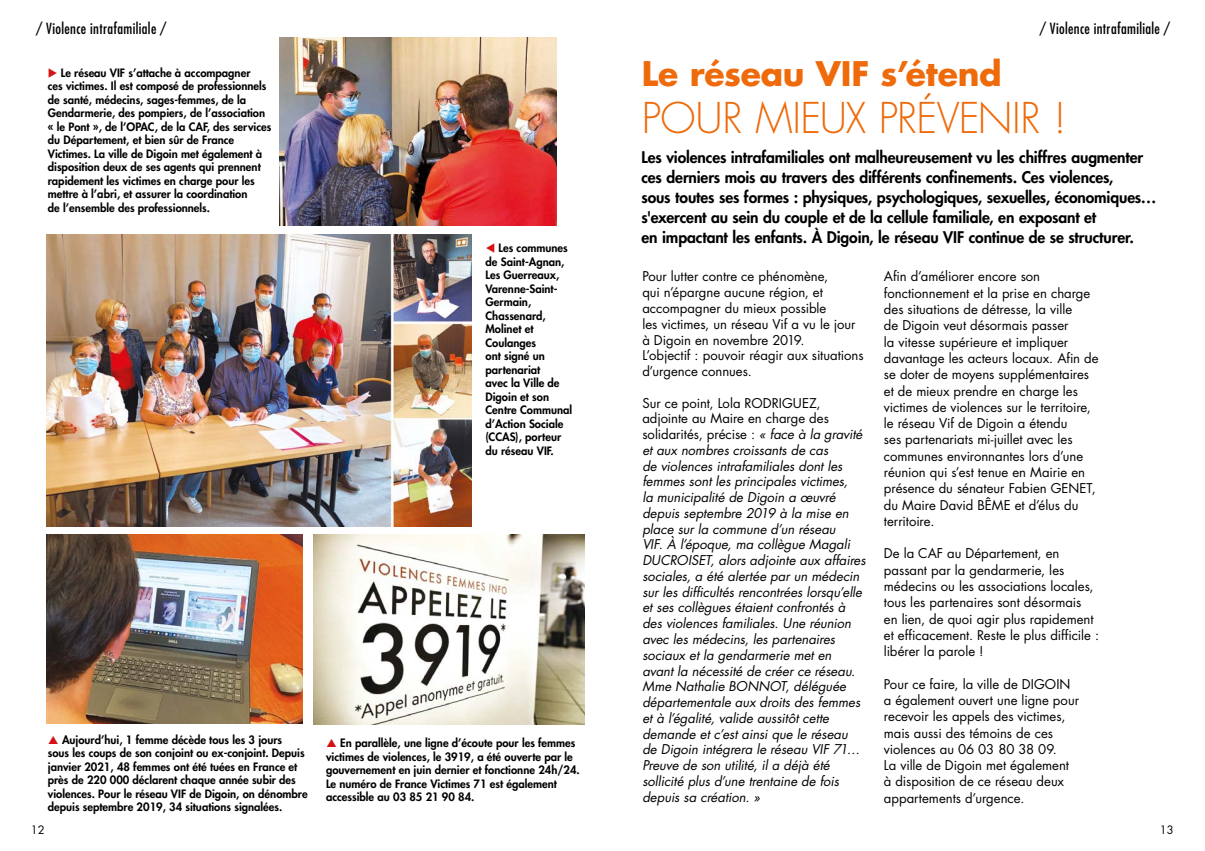
<style>
.page{position:relative;width:1205px;height:851px;background:#fff}
.page>*{position:absolute;margin:0;border:0;box-sizing:border-box;transform-origin:0 0}
.t1{font:300 41.25px "Futura Std";letter-spacing:-.015em;color:#ee6a0a}
.t2{font:700 33px "Futura Std";letter-spacing:-.005em;color:#ee6a0a}
.t3{font:800 15.62px/20px "Futura Std";letter-spacing:-.01em;color:#000}
.t4{font:condensed 15px "Futura Std";letter-spacing:.025em;color:#000}
.t5{font:13.12px/16.2px "Futura Std";color:#000}
.t6{font:italic 13.12px/15.8px "Futura Std";color:#000}
.t7{font:800 11.25px/13.5px "Futura Std";color:#000}
.t8{font:11.25px "Futura Std";color:#000}
.s1{color:#d51317}
.s2{font-style:normal}
</style>
<div class="page">
<img style="left:314px;top:534px;width:271px;height:190px">
<img style="left:47px;top:534px;width:256px;height:189px">
<img style="left:279px;top:37px;width:277px;height:188px">
<img style="left:46px;top:235px;width:425px;height:291px">
<p class="t4" style="left:36px;top:19px;width:132px">/ Violence intrafamiliale /</p>
<p class="t4" style="left:1040px;top:19px;width:132px">/ Violence intrafamiliale /</p>
<p class="t7" style="left:48px;top:66px;width:225px"><span class="s1">◆</span> Le réseau VIF s’attache à accompagner<br>ces victimes. Il est composé de professionnels de santé, médecins, sages-femmes, de la Gendarmerie, des pompiers, de l’association « le Pont », de l’OPAC, de la CAF, des services du Département, et bien sûr de France Victimes. La ville de Digoin met également à disposition deux de ses agents qui prennent rapidement les victimes en charge pour les mettre à l’abri, et assurer la coordination<br>de l’ensemble des professionnels.</p>
<p class="t7" style="left:485px;top:241px;width:88px"><span class="s1">▼</span> Les communes de Saint-Agnan,<br>Les Guerreaux,<br>Varenne-Saint-<br>Germain,<br>Chassenard,<br>Molinet et<br>Coulanges<br>ont signé un partenariat<br>avec la Ville de<br>Digoin et son<br>Centre Communal d’Action Sociale (CCAS), porteur du réseau VIF.</p>
<p class="t7" style="left:48px;top:732px;width:261px;text-indent:14px">Aujourd’hui, 1 femme décède tous les 3 jours<br>sous les coups de son conjoint ou ex-conjoint. Depuis janvier 2021, 48 femmes ont été tuées en France et près de 220 000 déclarent chaque année subir des violences. Pour le réseau VIF de Digoin, on dénombre depuis septembre 2019, 34 situations signalées.</p>
<p class="t7" style="left:326px;top:736px;width:255px;text-indent:14px">En parallèle, une ligne d’écoute pour les femmes victimes de violences, le 3919, a été ouverte par le gouvernement en juin dernier et fonctionne 24h/24.<br>Le numéro de France Victimes 71 est également accessible au 03 85 21 90 84.</p>
<h2 class="t2" style="left:642px;top:52px;width:361px">Le réseau VIF s’étend</h2>
<h1 class="t1" style="left:642px;top:93px;width:426px">POUR MIEUX PRÉVENIR !</h1>
<p class="t3" style="left:641px;top:147px;width:516px">Les violences intrafamiliales ont malheureusement vu les chiffres augmenter ces derniers mois au travers des différents confinements. Ces violences,<br>sous toutes ses formes : physiques, psychologiques, sexuelles, économiques… s'exercent au sein du couple et de la cellule familiale, en exposant et<br>en impactant les enfants. À Digoin, le réseau VIF continue de se structurer.</p>
<p class="t5" style="left:642px;top:269px;width:223px;line-height:15.8px">Pour lutter contre ce phénomène,<br>qui n’épargne aucune région, et accompagner du mieux possible<br>les victimes, un réseau Vif a vu le jour à Digoin en novembre 2019.<br>L’objectif : pouvoir réagir aux situations d’urgence connues.</p>
<p class="t6" style="left:642px;top:395px;width:225px"><span class="s2">Sur ce point, Lola RODRIGUEZ, adjointe au Maire en charge des solidarités, précise :</span> « face à la gravité et aux nombres croissants de cas<br>de violences intrafamiliales dont les femmes sont les principales victimes,<br>la municipalité de Digoin a œuvré depuis septembre 2019 à la mise en place sur la commune d’un réseau<br>VIF. À l’époque, ma collègue Magali DUCROISET, alors adjointe aux affaires sociales, a été alertée par un médecin sur les difficultés rencontrées lorsqu’elle et ses collègues étaient confrontés à des violences familiales. Une réunion avec les médecins, les partenaires sociaux et la gendarmerie met en avant la nécessité de créer ce réseau.<br>Mme Nathalie BONNOT, déléguée départementale aux droits des femmes et à l’égalité, valide aussitôt cette demande et c’est ainsi que le réseau<br>de Digoin intégrera le réseau VIF 71… Preuve de son utilité, il a déjà été sollicité plus d’une trentaine de fois depuis sa création. »</p>
<p class="t5" style="left:884px;top:268px;width:216px">Afin d’améliorer encore son fonctionnement et la prise en charge des situations de détresse, la ville<br>de Digoin veut désormais passer<br>la vitesse supérieure et impliquer davantage les acteurs locaux. Afin de se doter de moyens supplémentaires et de mieux prendre en charge les victimes de violences sur le territoire, le réseau Vif de Digoin a étendu<br>ses partenariats mi-juillet avec les communes environnantes lors d’une réunion qui s’est tenue en Mairie en présence du sénateur Fabien GENET, du Maire David BÊME et d’élus du territoire.</p>
<p class="t5" style="left:884px;top:545px;width:217px">De la CAF au Département, en passant par la gendarmerie, les médecins ou les associations locales, tous les partenaires sont désormais<br>en lien, de quoi agir plus rapidement et efficacement. Reste le plus difficile : libérer la parole !</p>
<p class="t5" style="left:884px;top:675px;width:197px">Pour ce faire, la ville de DIGOIN a également ouvert une ligne pour recevoir les appels des victimes, mais aussi des témoins de ces violences au 06 03 80 38 09.<br>La ville de Digoin met également à disposition de ce réseau deux appartements d’urgence.</p>
<p class="t8" style="left:31px;top:822px;width:15px">12</p>
<p class="t8" style="left:1160px;top:822px;width:15px">13</p>
</div>
